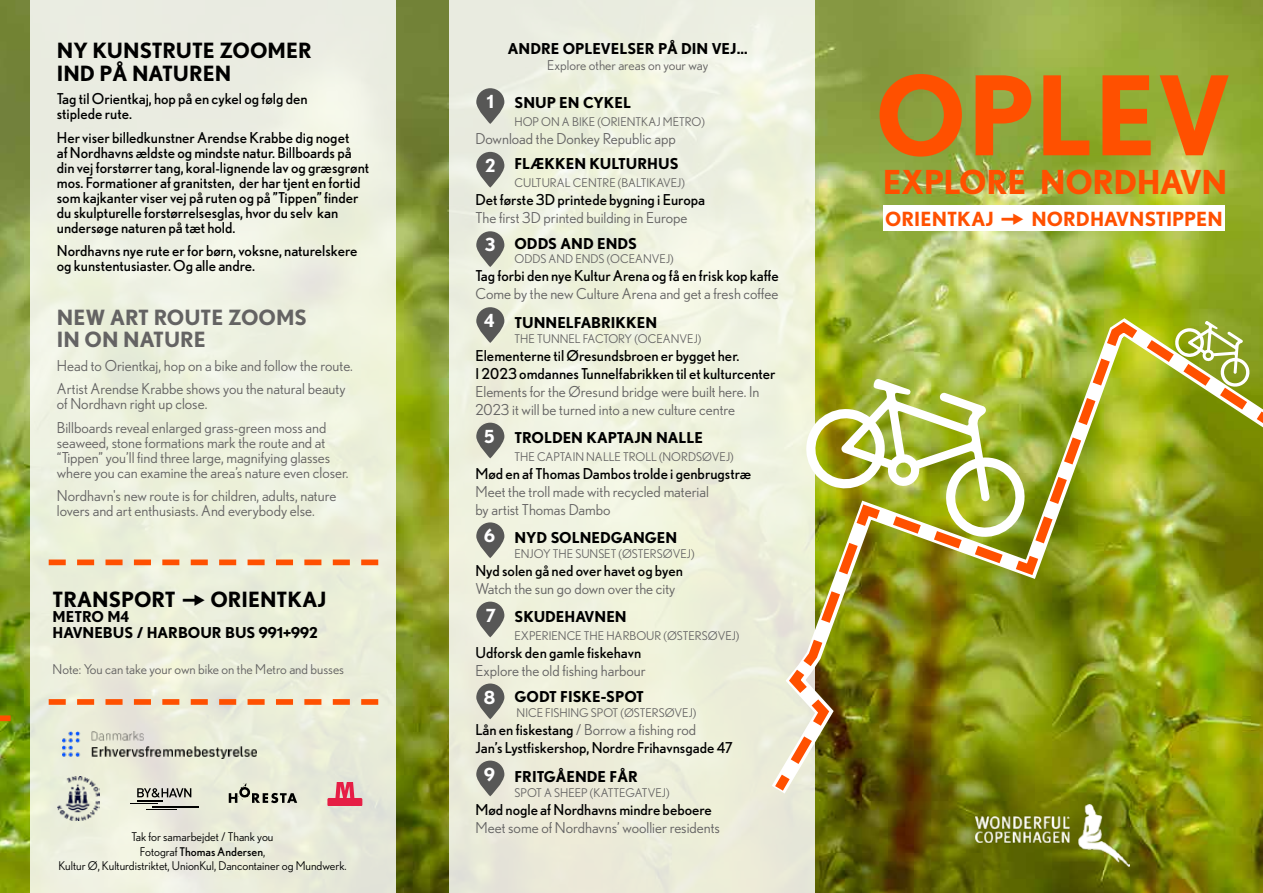
<style>
.page{position:relative;width:1263px;height:893px;background:#fff}
.page>*{position:absolute;margin:0;border:0;box-sizing:border-box;transform-origin:0 0}
.t1{font:700 109.5px "Nobel";letter-spacing:.01em;color:#ff5000}
.t2{font:700 33px "Nobel";letter-spacing:-.01em;color:#ff5000}
.t3{font:700 21px/22.5px "Nobel";color:#000}
.t4{font:700 21px/22.5px "Nobel";color:#646363}
.t5{font:700 19.5px "Nobel";letter-spacing:.005em;color:#ff5000}
.t6{font:15px/15px "Nobel";color:#000}
.t7{font:15px/15px "Nobel";color:#646363}
.t8{font:700 15px/16.2px "Nobel";color:#000}
.t9{font:13.5px "Nobel";color:#646363}
.t10{font:12px "Nobel";color:#646363}
.t11{font:12px/14.4px "Nobel";color:#000;text-align:center}
.s1{font-style:inherit}
.s2{font-size:18px;color:#fff}
.s3{font-weight:700;font-size:18px;color:#fff}
.s4{font-weight:700;color:#000}
.s5{color:#646363}
</style>
<div class="page">
<img style="left:0;top:0;width:1263px;height:893px">
<div style="left:449px;top:0;width:365px;height:893px;background:#eef0de"></div>
<div style="left:31px;top:0;width:365px;height:893px;background:#ebefdf"></div>
<svg style="left:476px;top:88px;width:28px;height:36px"></svg>
<svg style="left:476px;top:152px;width:28px;height:36px"></svg>
<svg style="left:476px;top:231px;width:28px;height:36px"></svg>
<svg style="left:476px;top:307px;width:28px;height:36px"></svg>
<svg style="left:476px;top:423px;width:28px;height:35px"></svg>
<svg style="left:476px;top:522px;width:28px;height:36px"></svg>
<svg style="left:476px;top:602px;width:28px;height:35px"></svg>
<svg style="left:476px;top:683px;width:28px;height:36px"></svg>
<svg style="left:476px;top:761px;width:28px;height:35px"></svg>
<svg style="left:758px;top:309px;width:505px;height:501px"></svg>
<img style="left:767px;top:316px;width:496px;height:485px">
<div style="left:883px;top:206px;width:342px;height:25px;background:#fff"></div>
<img style="left:801px;top:341px;width:319px;height:292px">
<svg style="left:1137px;top:321px;width:126px;height:102px"></svg>
<img style="left:975px;top:805px;width:154px;height:62px">
<img style="left:62px;top:732px;width:195px;height:27px">
<svg style="left:327px;top:782px;width:35px;height:23px"></svg>
<svg style="left:229px;top:783px;width:68px;height:20px"></svg>
<hr style="left:152px;top:806px;width:46px;height:1px;background:#000">
<hr style="left:147px;top:809px;width:30px;height:1px;background:#000">
<svg style="left:130px;top:788px;width:61px;height:16px"></svg>
<img style="left:58px;top:776px;width:42px;height:44px">
<svg style="left:0;top:715px;width:11px;height:6px"></svg>
<svg style="left:49px;top:699px;width:329px;height:6px"></svg>
<svg style="left:49px;top:559px;width:329px;height:6px"></svg>
<h3 class="t3" style="left:57px;top:39px;width:256px">NY KUNSTRUTE ZOOMER<br>IND PÅ NATUREN</h3>
<p class="t6" style="left:57px;top:91px;width:252px">Tag til Orientkaj, hop på en cykel og følg den stiplede rute.</p>
<p class="t6" style="left:57px;top:130px;width:314px">Her viser billedkunstner Arendse Krabbe dig noget<br>af Nordhavns ældste og mindste natur. Billboards på din vej forstørrer tang, koral-lignende lav og græsgrønt mos. Formationer af granitsten, der har tjent en fortid som kajkanter viser vej på ruten og på ”Tippen” finder du skulpturelle forstørrelsesglas, hvor du selv kan undersøge naturen på tæt hold.</p>
<p class="t6" style="left:57px;top:243px;width:302px">Nordhavns nye rute er for børn, voksne, naturelskere og kunstentusiaster. Og alle andre.</p>
<h3 class="t4" style="left:57px;top:305px;width:252px">NEW ART ROUTE ZOOMS<br>IN ON NATURE</h3>
<p class="t7" style="left:57px;top:353px;width:298px;line-height:23.5px">Head to Orientkaj, hop on a bike and follow the route.<br>Artist Arendse Krabbe shows you the natural beauty</p>
<p class="t7" style="left:57px;top:392px;width:271px;line-height:23.5px">of Nordhavn right up close.<br>Billboards reveal enlarged grass-green moss and</p>
<p class="t7" style="left:57px;top:435px;width:293px">seaweed, stone formations mark the route and at “Tippen” you’ll find three large, magnifying glasses where you can examine the area’s nature even closer.</p>
<p class="t7" style="left:57px;top:488px;width:281px">Nordhavn's new route is for children, adults, nature lovers and art enthusiasts. And everybody else.</p>
<h3 class="t3" style="left:53px;top:587px;width:124px">TRANSPORT</h3>
<h3 class="t3" style="left:210px;top:587px;width:118px">ORIENTKAJ</h3>
<p class="t8" style="left:53px;top:608px;width:267px">METRO M4<br>HAVNEBUS / HARBOUR BUS 991+992</p>
<p class="t9" style="left:53px;top:661px;width:293px">Note: You can take your own bike on the Metro and busses</p>
<p class="t11" style="left:58px;top:829px;width:290px">Tak for samarbejdet / Thank you<br>Fotograf <span class="s1">Thomas Andersen</span>,<br>Kultur Ø, Kulturdistriktet, UnionKul, Dancontainer og Mundwerk.</p>
<p class="t8" style="left:508px;top:40px;width:241px">ANDRE OPLEVELSER PÅ DIN VEJ…</p>
<p class="t9" style="left:547px;top:57px;width:163px">Explore other areas on your way</p>
<p class="t8" style="left:487px;top:94px;width:146px"><span class="s2">1</span> SNUP EN CYKEL</p>
<p class="t10" style="left:514px;top:115px;width:192px">HOP ON A BIKE (ORIENTKAJ METRO)</p>
<p class="t7" style="left:475px;top:126px;width:205px;line-height:25.5px;text-align:right">Download the Donkey Republic app<br><span class="s3">2</span> <span class="s4">FLÆKKEN KULTURHUS</span></p>
<p class="t10" style="left:514px;top:176px;width:172px">CULTURAL CENTRE (BALTIKAVEJ)</p>
<p class="t6" style="left:475px;top:192px;width:231px">Det første 3D printede bygning i Europa</p>
<p class="t7" style="left:485px;top:205px;width:204px;line-height:25.5px;text-indent:-9px">The first 3D printed building in Europe<br><span class="s3">3</span> <span class="s4">ODDS AND ENDS</span></p>
<p class="t10" style="left:514px;top:252px;width:161px">ODDS AND ENDS (OCEANVEJ)</p>
<p class="t6" style="left:475px;top:268px;width:305px">Tag forbi den nye Kultur Arena og få en frisk kop kaffe</p>
<p class="t7" style="left:484px;top:279px;width:296px;line-height:29.1px;text-indent:-9px">Come by the new Culture Arena and get a fresh coffee<br><span class="s3">4</span> <span class="s4">TUNNELFABRIKKEN</span></p>
<p class="t10" style="left:514px;top:332px;width:188px">THE TUNNEL FACTORY (OCEANVEJ)</p>
<p class="t6" style="left:475px;top:346px;width:302px;line-height:18px">Elementerne til Øresundsbroen er bygget her.<br>I 2023 omdannes Tunnelfabrikken til et kulturcenter</p>
<p class="t7" style="left:475px;top:382px;width:286px;line-height:18px">Elements for the Øresund bridge were built here. In<br>2023 it will be turned into a new culture centre</p>
<p class="t8" style="left:484px;top:429px;width:220px"><span class="s2">5</span> TROLDEN KAPTAJN NALLE</p>
<p class="t10" style="left:514px;top:449px;width:221px">THE CAPTAIN NALLE TROLL (NORDSØVEJ)</p>
<p class="t6" style="left:475px;top:465px;width:277px">Mød en af Thomas Dambos trolde i genbrugstræ</p>
<p class="t7" style="left:475px;top:482px;width:235px;line-height:18px">Meet the troll made with recycled material by artist Thomas Dambo</p>
<p class="t8" style="left:484px;top:529px;width:195px"><span class="s2">6</span> NYD SOLNEDGANGEN</p>
<p class="t10" style="left:514px;top:547px;width:181px">ENJOY THE SUNSET (ØSTERSØVEJ)</p>
<p class="t6" style="left:475px;top:563px;width:209px">Nyd solen gå ned over havet og byen</p>
<p class="t7" style="left:485px;top:574px;width:191px;line-height:27.9px;text-indent:-10px">Watch the sun go down over the city<br><span class="s3">7</span> <span class="s4">SKUDEHAVNEN</span></p>
<p class="t10" style="left:514px;top:628px;width:226px">EXPERIENCE THE HARBOUR (ØSTERSØVEJ)</p>
<p class="t6" style="left:475px;top:645px;width:167px">Udforsk den gamle fiskehavn</p>
<p class="t7" style="left:475px;top:657px;width:172px;line-height:26.7px;text-align:center">Explore the old fishing harbour<br><span class="s3">8</span> <span class="s4">GODT FISKE-SPOT</span></p>
<p class="t10" style="left:517px;top:706px;width:181px">NICE FISHING SPOT (ØSTERSØVEJ)</p>
<p class="t6" style="left:475px;top:720px;width:259px;line-height:18px">Lån en fiskestang <span class="s5">/ Borrow a fishing rod<br></span>Jan’s Lystfiskershop, Nordre Frihavnsgade 47</p>
<p class="t8" style="left:484px;top:768px;width:155px"><span class="s2">9</span> FRITGÅENDE FÅR</p>
<p class="t10" style="left:514px;top:785px;width:157px">SPOT A SHEEP (KATTEGATVEJ)</p>
<p class="t6" style="left:475px;top:801px;width:238px">Mød nogle af Nordhavns mindre beboere</p>
<p class="t7" style="left:475px;top:820px;width:246px">Meet some of Nordhavns’ woollier residents</p>
<h1 class="t1" style="left:875px;top:50px;width:357px">OPLEV</h1>
<h2 class="t2" style="left:883px;top:163px;width:346px">EXPLORE NORDHAVN</h2>
<h3 class="t5" style="left:885px;top:207px;width:110px">ORIENTKAJ</h3>
<h3 class="t5" style="left:1031px;top:207px;width:193px">NORDHAVNSTIPPEN</h3>
</div>
